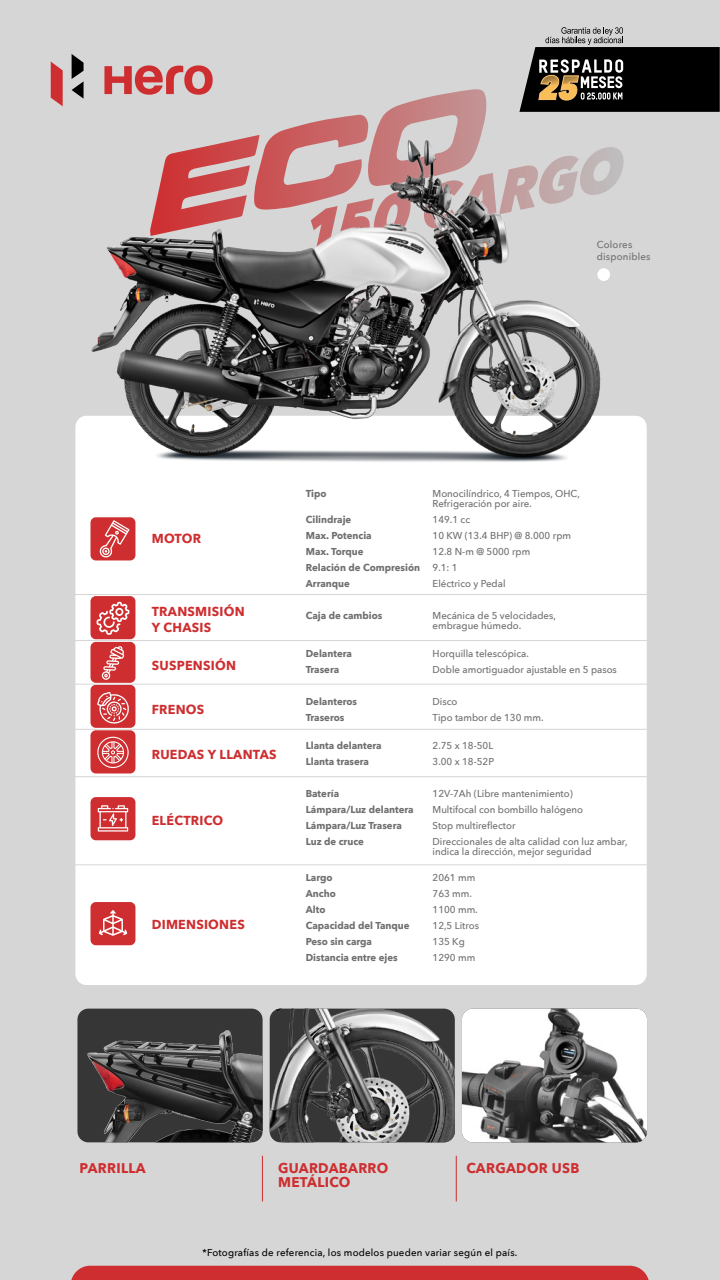
<style>
.page{position:relative;width:720px;height:1280px;background:#d6d6d6}
.page>*{position:absolute;margin:0;border:0;box-sizing:border-box;transform-origin:0 0}
.t1{font:700 14px/14px "Avenir Next";letter-spacing:.02em;color:#ce2e30}
.t2{font:700 13px/16px "Avenir Next";letter-spacing:.02em;color:#ce2e30}
.t3{font:500 10px/10px "Avenir Next";color:#6f6f6e}
.t4{font:700 10px/16px "Avenir Next";color:#6f6f6e}
.t5{font:500 10px "Avenir Next";letter-spacing:.02em;color:#000}
.t6{font:500 10px/12px "Avenir Next";letter-spacing:.02em;color:#6f6f6e}
.s1{font-weight:500}
</style>
<div class="page">
<div style="left:71px;top:1266px;width:578px;height:14px;background:#ce2e30"></div>
<div style="left:75px;top:416px;width:572px;height:569px;background:#fff;border-radius:11px"></div>
<div style="left:91px;top:517px;width:44px;height:43px;background:#ce2e30;border-radius:5px"></div>
<div style="left:91px;top:596px;width:44px;height:43px;background:#ce2e30;border-radius:5px"></div>
<div style="left:91px;top:642px;width:44px;height:41px;background:#ce2e30;border-radius:5px"></div>
<div style="left:91px;top:685px;width:44px;height:43px;background:#ce2e30;border-radius:5px"></div>
<div style="left:91px;top:730px;width:44px;height:43px;background:#ce2e30;border-radius:5px"></div>
<div style="left:91px;top:797px;width:44px;height:43px;background:#ce2e30;border-radius:5px"></div>
<hr style="left:74px;top:594px;width:574px;height:1px;background:#d6d6d6">
<hr style="left:74px;top:640px;width:574px;height:1px;background:#d6d6d6">
<hr style="left:74px;top:684px;width:574px;height:1px;background:#d6d6d6">
<hr style="left:74px;top:729px;width:574px;height:1px;background:#d6d6d6">
<hr style="left:74px;top:776px;width:574px;height:1px;background:#d6d6d6">
<hr style="left:74px;top:865px;width:574px;height:1px;background:#d6d6d6">
<svg style="left:99px;top:520px;width:31px;height:38px"></svg>
<svg style="left:97px;top:602px;width:32px;height:33px"></svg>
<svg style="left:102px;top:646px;width:22px;height:34px"></svg>
<svg style="left:97px;top:692px;width:32px;height:32px"></svg>
<svg style="left:97px;top:737px;width:32px;height:31px"></svg>
<svg style="left:98px;top:805px;width:30px;height:27px"></svg>
<div style="left:91px;top:902px;width:44px;height:43px;background:#ce2e30;border-radius:5px"></div>
<svg style="left:99px;top:910px;width:28px;height:26px"></svg>
<svg style="left:72px;top:54px;width:12px;height:45px"></svg>
<svg style="left:51px;top:62px;width:12px;height:44px"></svg>
<img style="left:77px;top:1009px;width:186px;height:133px">
<img style="left:270px;top:1009px;width:185px;height:133px">
<img style="left:462px;top:1009px;width:185px;height:133px">
<hr style="left:262px;top:1156px;width:1px;height:45px;background:#ce2e30">
<hr style="left:456px;top:1156px;width:1px;height:45px;background:#ce2e30">
<img style="left:75px;top:254px;width:535px;height:220px">
<svg style="left:104px;top:27px;width:616px;height:227px"></svg>
<p class="t6" style="left:597px;top:238px;width:55px">Colores disponibles</p>
<h2 class="t2" style="left:152px;top:530px;width:51px">MOTOR</h2>
<h2 class="t2" style="left:152px;top:603px;width:94px">TRANSMISIÓN<br>Y CHASIS</h2>
<h2 class="t2" style="left:152px;top:657px;width:86px">SUSPENSIÓN</h2>
<h2 class="t2" style="left:152px;top:701px;width:54px">FRENOS</h2>
<h2 class="t2" style="left:152px;top:746px;width:126px">RUEDAS Y LLANTAS</h2>
<h2 class="t2" style="left:152px;top:812px;width:73px">ELÉCTRICO</h2>
<h2 class="t2" style="left:152px;top:916px;width:95px">DIMENSIONES</h2>
<p class="t4" style="left:306px;top:485px;width:22px">Tipo</p>
<p class="t3" style="left:433px;top:488px;width:149px">Monocilíndrico, 4 Tiempos, OHC,<br>Refrigeración por aire.</p>
<p class="t4" style="left:306px;top:511px;width:47px">Cilindraje</p>
<p class="t3" style="left:433px;top:514px;width:39px">149.1 cc</p>
<p class="t4" style="left:306px;top:527px;width:67px">Max. Potencia</p>
<p class="t3" style="left:433px;top:530px;width:140px">10 KW (13.4 BHP) @ 8.000 rpm</p>
<p class="t4" style="left:306px;top:543px;width:59px">Max. Torque</p>
<p class="t4" style="left:306px;top:543px;width:226px;text-indent:127px"><span class="s1">12.8 N-m @ 5000 rpm<br></span>Relación de Compresión <span class="s1">9.1: 1<br></span>Arranque</p>
<p class="t3" style="left:433px;top:578px;width:74px">Eléctrico y Pedal</p>
<p class="t4" style="left:306px;top:607px;width:78px">Caja de cambios</p>
<p class="t3" style="left:433px;top:610px;width:125px">Mecánica de 5 velocidades, embrague húmedo.</p>
<p class="t4" style="left:306px;top:645px;width:48px">Delantera</p>
<p class="t3" style="left:433px;top:648px;width:98px">Horquilla telescópica.</p>
<p class="t4" style="left:306px;top:661px;width:35px">Trasera</p>
<p class="t3" style="left:433px;top:664px;width:186px">Doble amortiguador ajustable en 5 pasos</p>
<p class="t4" style="left:306px;top:693px;width:53px">Delanteros</p>
<p class="t3" style="left:433px;top:696px;width:26px">Disco</p>
<p class="t4" style="left:306px;top:709px;width:40px">Traseros</p>
<p class="t3" style="left:433px;top:712px;width:113px">Tipo tambor de 130 mm.</p>
<p class="t4" style="left:306px;top:737px;width:78px">Llanta delantera</p>
<p class="t3" style="left:433px;top:740px;width:62px">2.75 x 18-50L</p>
<p class="t4" style="left:306px;top:753px;width:65px">Llanta trasera</p>
<p class="t3" style="left:433px;top:756px;width:63px">3.00 x 18-52P</p>
<p class="t4" style="left:306px;top:785px;width:35px">Batería</p>
<p class="t3" style="left:433px;top:788px;width:142px">12V-7Ah (Libre mantenimiento)</p>
<p class="t4" style="left:306px;top:801px;width:109px">Lámpara/Luz delantera</p>
<p class="t3" style="left:433px;top:804px;width:152px">Multifocal con bombillo halógeno</p>
<p class="t4" style="left:306px;top:817px;width:98px">Lámpara/Luz Trasera</p>
<p class="t3" style="left:433px;top:820px;width:84px">Stop multireflector</p>
<p class="t4" style="left:306px;top:833px;width:60px">Luz de cruce</p>
<p class="t3" style="left:433px;top:836px;width:196px">Direccionales de alta calidad con luz ambar, indica la dirección, mejor seguridad</p>
<p class="t4" style="left:306px;top:869px;width:28px">Largo</p>
<p class="t3" style="left:433px;top:872px;width:44px">2061 mm</p>
<p class="t4" style="left:306px;top:885px;width:32px">Ancho</p>
<p class="t3" style="left:433px;top:888px;width:41px">763 mm.</p>
<p class="t4" style="left:306px;top:901px;width:21px">Alto</p>
<p class="t3" style="left:433px;top:904px;width:47px">1100 mm.</p>
<p class="t4" style="left:306px;top:917px;width:105px">Capacidad del Tanque</p>
<p class="t3" style="left:433px;top:920px;width:48px">12,5 Litros</p>
<p class="t4" style="left:306px;top:933px;width:68px">Peso sin carga</p>
<p class="t3" style="left:433px;top:936px;width:34px">135 Kg</p>
<p class="t4" style="left:306px;top:949px;width:93px">Distancia entre ejes</p>
<p class="t3" style="left:433px;top:952px;width:44px">1290 mm</p>
<h1 class="t1" style="left:80px;top:1161px;width:68px">PARRILLA</h1>
<h1 class="t1" style="left:466px;top:1161px;width:114px">CARGADOR USB</h1>
<h1 class="t1" style="left:278px;top:1161px;width:112px">GUARDABARRO<br>METÁLICO</h1>
<p class="t5" style="left:203px;top:1244px;width:316px">*Fotografías de referencia, los modelos pueden variar según el país.</p>
</div>
